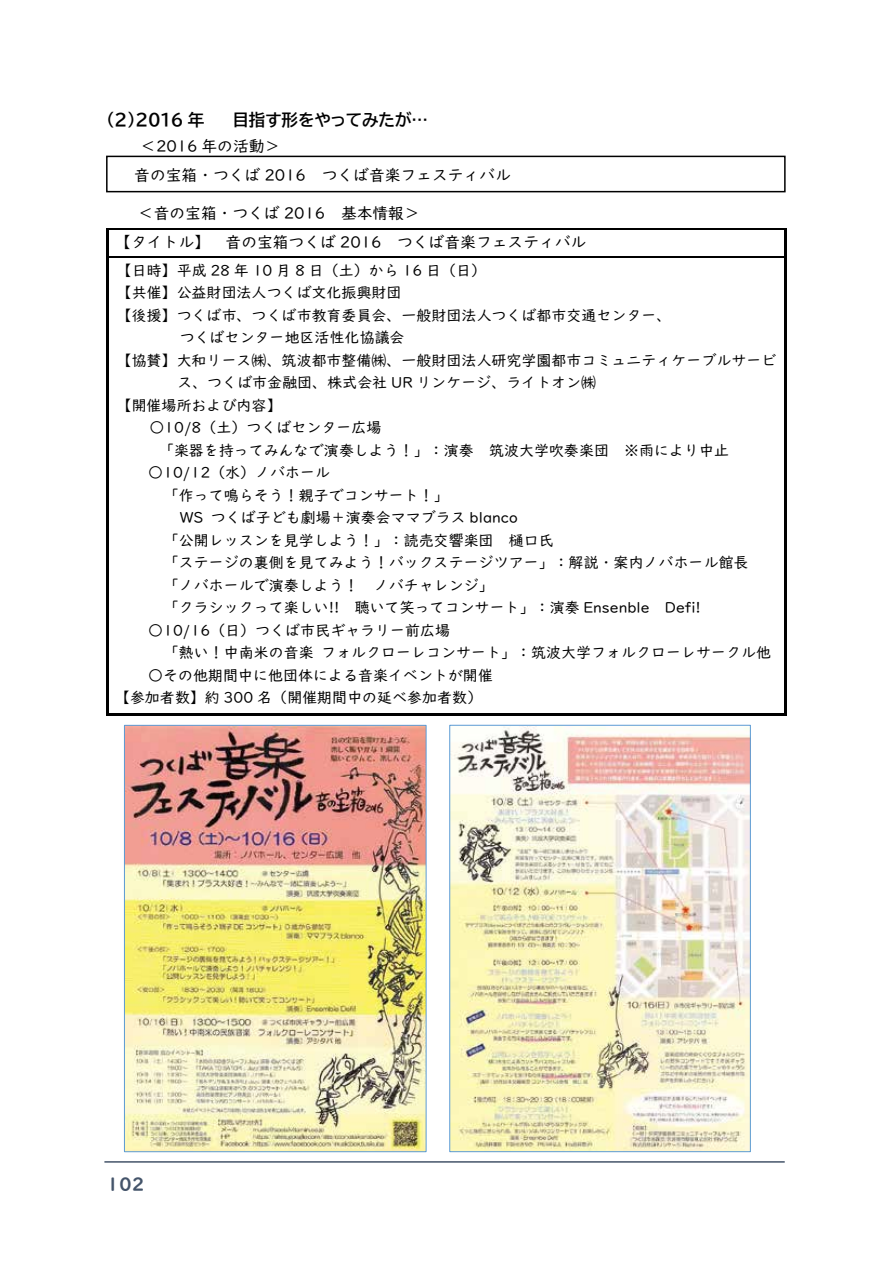
<style>
.page{position:relative;width:893px;height:1263px;background:#fff}
.page>*{position:absolute;margin:0;border:0;box-sizing:border-box;transform-origin:0 0}
.t1{font:18px "UD Digi Kyokasho NP B";color:#44546a}
.t2{font:16.5px "BIZ UDP Gothic Bold";color:#000}
.t3{font:15.9px/28.5px "UD Digi Kyokasho NP R";color:#000}
.t4{font:15px/22.5px "UD Digi Kyokasho NP R";color:#000}
</style>
<div class="page">
<hr style="left:104px;top:1161px;width:681px;height:2px;background:#44546a">
<hr style="left:106px;top:228px;width:679px;height:1px;background:#000">
<hr style="left:106px;top:229px;width:2px;height:27px;background:#000">
<hr style="left:785px;top:229px;width:2px;height:27px;background:#000">
<hr style="left:108px;top:256px;width:677px;height:2px;background:#000">
<hr style="left:106px;top:258px;width:2px;height:456px;background:#000">
<hr style="left:108px;top:714px;width:677px;height:2px;background:#000">
<hr style="left:785px;top:258px;width:2px;height:456px;background:#000">
<div style="left:106px;top:156px;width:680px;height:36px;border:2px solid #000"></div>
<img style="left:451px;top:727px;width:298px;height:423px">
<div style="left:449px;top:725px;width:302px;height:427px;border:1px solid #5b9bd4"></div>
<img style="left:126px;top:727px;width:298px;height:423px">
<div style="left:124px;top:725px;width:302px;height:427px;border:1px solid #5b9bd4"></div>
<p class="t2" style="left:106px;top:112px;width:99px">（２）2016 年</p>
<p class="t2" style="left:232px;top:112px;width:197px">目指す形をやってみたが…</p>
<p class="t3" style="left:140px;top:132px;width:142px">＜2016 年の活動＞</p>
<p class="t3" style="left:134px;top:161px;width:378px">音の宝箱・つくば 2016 つくば音楽フェスティバル</p>
<p class="t3" style="left:115px;top:199px;width:473px;text-indent:23px">＜音の宝箱・つくば 2016 基本情報＞<br>【タイトル】 音の宝箱つくば 2016 つくば音楽フェスティバル</p>
<p class="t4" style="left:117px;top:259px;width:371px">【日時】平成 28 年 10 月 8 日（土）から 16 日（日）</p>
<p class="t4" style="left:117px;top:282px;width:286px">【共催】公益財団法人つくば文化振興財団</p>
<p class="t4" style="left:117px;top:304px;width:556px">【後援】つくば市、つくば市教育委員会、一般財団法人つくば都市交通センター、</p>
<p class="t4" style="left:180px;top:327px;width:226px">つくばセンター地区活性化協議会</p>
<p class="t4" style="left:117px;top:349px;width:661px">【協賛】大和リース㈱、筑波都市整備㈱、一般財団法人研究学園都市コミュニティケーブルサービ</p>
<p class="t4" style="left:177px;top:372px;width:420px">ス、つくば市金融団、株式会社 UR リンケージ、ライトオン㈱</p>
<p class="t4" style="left:117px;top:394px;width:166px">【開催場所および内容】</p>
<p class="t4" style="left:159px;top:417px;width:571px;text-indent:-10px">○10/8（土）つくばセンター広場<br>「楽器を持ってみんなで演奏しよう！」：演奏 筑波大学吹奏楽団 ※雨により中止</p>
<p class="t4" style="left:148px;top:462px;width:183px">○10/12（水）ノバホール</p>
<p class="t4" style="left:164px;top:484px;width:286px">「作って鳴らそう！親子でコンサート！」</p>
<p class="t4" style="left:180px;top:507px;width:340px">WS つくば子ども劇場＋演奏会ママブラス blanco</p>
<p class="t4" style="left:164px;top:529px;width:391px">「公開レッスンを見学しよう！」：読売交響楽団 樋口氏</p>
<p class="t4" style="left:164px;top:552px;width:586px">「ステージの裏側を見てみよう！バックステージツアー」：解説・案内ノバホール館長</p>
<p class="t4" style="left:164px;top:574px;width:331px">「ノバホールで演奏しよう！ ノバチャレンジ」</p>
<p class="t4" style="left:164px;top:597px;width:539px">「クラシックって楽しい!! 聴いて笑ってコンサート」：演奏 Ensenble Defi!</p>
<p class="t4" style="left:164px;top:619px;width:609px;text-indent:-16px">○10/16（日）つくば市民ギャラリー前広場<br>「熱い！中南米の音楽フォルクローレコンサート」：筑波大学フォルクローレサークル他</p>
<p class="t4" style="left:115px;top:664px;width:379px;text-indent:33px">○その他期間中に他団体による音楽イベントが開催【参加者数】約 300 名（開催期間中の延べ参加者数）</p>
<p class="t1" style="left:106px;top:1174px;width:40px">102</p>
</div>
